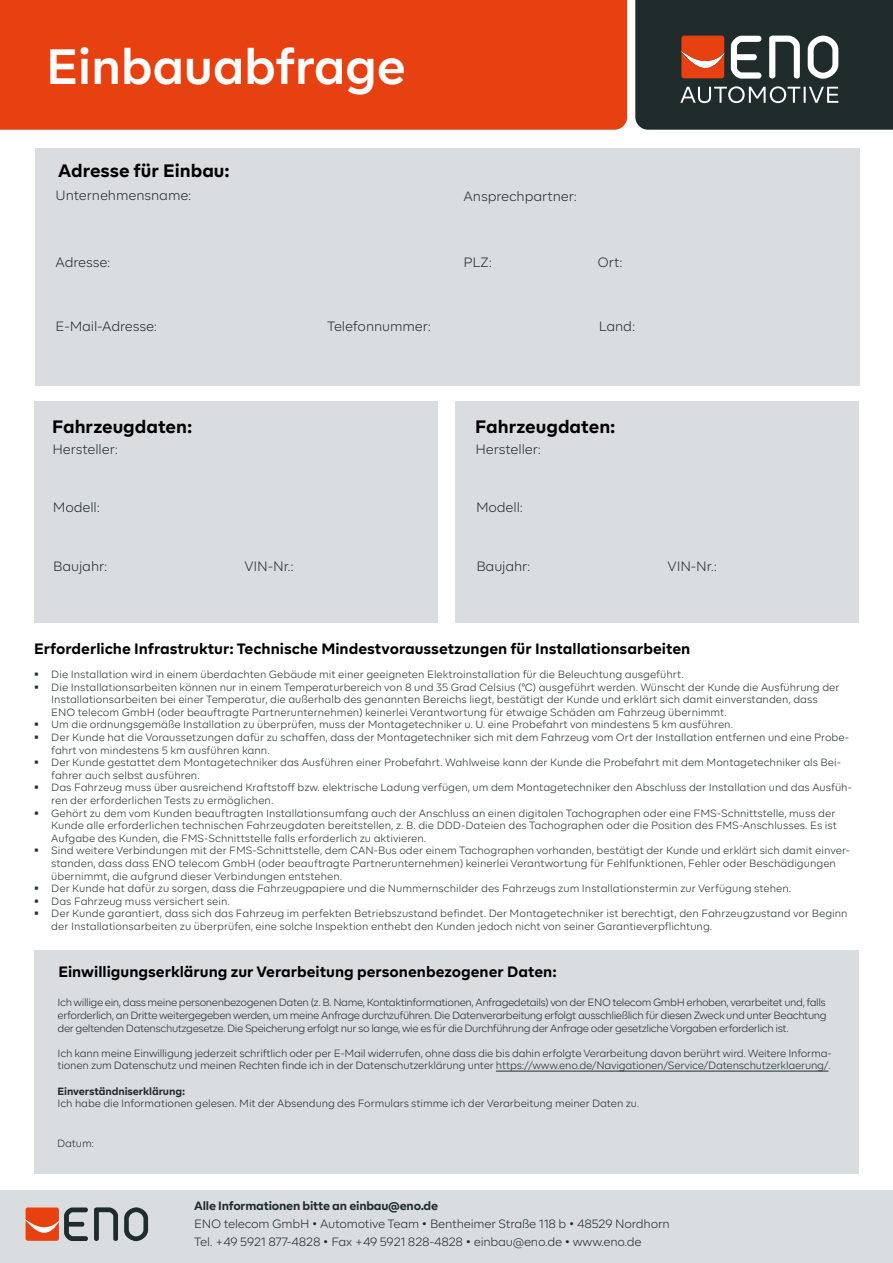
<style>
.page{position:relative;width:893px;height:1263px;background:#fff}
.page>*{position:absolute;margin:0;border:0;box-sizing:border-box;transform-origin:0 0}
.t1{font:600 49.5px "BR Firma";letter-spacing:-.01em;color:#fff}
.t2{font:700 18px "BR Firma";color:#000}
.t3{font:700 15px "BR Firma";color:#000}
.t4{font:300 13.5px "BR Firma";letter-spacing:-.01em;color:#202c2b}
.t5{font:300 12px/18px "BR Firma";letter-spacing:-.02em;color:#202c2b}
.t6{font:700 12px "BR Firma";letter-spacing:-.02em;color:#202c2b}
.t7{font:300 10.5px/12.6px "BR Firma";color:#202c2b;text-align:justify}
.t8{font:300 10.5px/12.6px "BR Firma";letter-spacing:-.02em;color:#202c2b}
.t9{font:700 10.5px "BR Firma";letter-spacing:-.01em;color:#202c2b}
</style>
<div class="page">
<div style="left:0;top:0;width:627px;height:130px;background:#e74011"></div>
<div style="left:0;top:1190px;width:893px;height:73px;background:#d9dde0"></div>
<svg style="left:94px;top:1208px;width:24px;height:33px"></svg>
<svg style="left:124px;top:1208px;width:24px;height:33px"></svg>
<svg style="left:25px;top:1208px;width:63px;height:33px"></svg>
<div style="left:35px;top:149px;width:825px;height:237px;background:#d9dde0"></div>
<svg style="left:635px;top:0;width:258px;height:130px;background:#3d3f3c"></svg>
<div style="left:34px;top:950px;width:825px;height:224px;background:#d9dde0"></div>
<hr style="left:496px;top:1071px;width:332px;height:1px;background:#202c2b">
<div style="left:455px;top:402px;width:404px;height:221px;background:#d9dde0"></div>
<div style="left:34px;top:402px;width:404px;height:221px;background:#d9dde0"></div>
<h1 class="t1" style="left:46px;top:33px;width:362px">Einbauabfrage</h1>
<h2 class="t2" style="left:58px;top:159px;width:173px">Adresse für Einbau:</h2>
<p class="t4" style="left:56px;top:186px;width:137px">Unternehmensname:</p>
<p class="t4" style="left:464px;top:187px;width:115px">Ansprechpartner:</p>
<p class="t4" style="left:56px;top:253px;width:56px">Adresse:</p>
<p class="t4" style="left:464px;top:253px;width:30px">PLZ:</p>
<p class="t4" style="left:598px;top:253px;width:27px">Ort:</p>
<p class="t4" style="left:56px;top:318px;width:103px">E-Mail-Adresse:</p>
<p class="t4" style="left:327px;top:318px;width:105px">Telefonnummer:</p>
<p class="t4" style="left:599px;top:318px;width:38px">Land:</p>
<h2 class="t2" style="left:52px;top:414px;width:142px">Fahrzeugdaten:</h2>
<p class="t4" style="left:52px;top:440px;width:67px">Hersteller:</p>
<h2 class="t2" style="left:475px;top:414px;width:142px">Fahrzeugdaten:</h2>
<p class="t4" style="left:475px;top:440px;width:67px">Hersteller:</p>
<p class="t4" style="left:53px;top:499px;width:49px">Modell:</p>
<p class="t4" style="left:476px;top:499px;width:49px">Modell:</p>
<p class="t4" style="left:53px;top:558px;width:56px">Baujahr:</p>
<p class="t4" style="left:244px;top:558px;width:51px">VIN-Nr.:</p>
<p class="t4" style="left:476px;top:558px;width:56px">Baujahr:</p>
<p class="t4" style="left:668px;top:558px;width:51px">VIN-Nr.:</p>
<h3 class="t3" style="left:34px;top:638px;width:658px">Erforderliche Infrastruktur: Technische Mindestvoraussetzungen für Installationsarbeiten</h3>
<p class="t7" style="left:51px;top:668px;width:802px;text-align:left">Die Installation wird in einem überdachten Gebäude mit einer geeigneten Elektroinstallation für die Beleuchtung ausgeführt.<br>Die Installationsarbeiten können nur in einem Temperaturbereich von 8 und 35 Grad Celsius (°C) ausgeführt werden. Wünscht der Kunde die Ausführung der Installationsarbeiten bei einer Temperatur, die außerhalb des genannten Bereichs liegt, bestätigt der Kunde und erklärt sich damit einverstanden, dass<br>ENO telecom GmbH (oder beauftragte Partnerunternehmen) keinerlei Verantwortung für etwaige Schäden am Fahrzeug übernimmt.<br>Um die ordnungsgemäße Installation zu überprüfen, muss der Montagetechniker u. U. eine Probefahrt von mindestens 5 km ausführen.<br>Der Kunde hat die Voraussetzungen dafür zu schaffen, dass der Montagetechniker sich mit dem Fahrzeug vom Ort der Installation entfernen und eine Probe&shy;fahrt von mindestens 5 km ausführen kann.<br>Der Kunde gestattet dem Montagetechniker das Ausführen einer Probefahrt. Wahlweise kann der Kunde die Probefahrt mit dem Montagetechniker als Bei&shy;fahrer auch selbst ausführen.<br>Das Fahrzeug muss über ausreichend Kraftstoff bzw. elektrische Ladung verfügen, um dem Montagetechniker den Abschluss der Installation und das Ausfüh&shy;ren der erforderlichen Tests zu ermöglichen.<br>Gehört zu dem vom Kunden beauftragten Installationsumfang auch der Anschluss an einen digitalen Tachographen oder eine FMS-Schnittstelle, muss der Kunde alle erforderlichen technischen Fahrzeugdaten bereitstellen, z. B. die DDD-Dateien des Tachographen oder die Position des FMS-Anschlusses. Es ist Aufgabe des Kunden, die FMS-Schnittstelle falls erforderlich zu aktivieren.<br>Sind weitere Verbindungen mit der FMS-Schnittstelle, dem CAN-Bus oder einem Tachographen vorhanden, bestätigt der Kunde und erklärt sich damit einver&shy;standen, dass dass ENO telecom GmbH (oder beauftragte Partnerunternehmen) keinerlei Verantwortung für Fehlfunktionen, Fehler oder Beschädigungen übernimmt, die aufgrund dieser Verbindungen entstehen.<br>Der Kunde hat dafür zu sorgen, dass die Fahrzeugpapiere und die Nummernschilder des Fahrzeugs zum Installationstermin zur Verfügung stehen.<br>Das Fahrzeug muss versichert sein.<br>Der Kunde garantiert, dass sich das Fahrzeug im perfekten Betriebszustand befindet. Der Montagetechniker ist berechtigt, den Fahrzeugzustand vor Beginn der Installationsarbeiten zu überprüfen, eine solche Inspektion enthebt den Kunden jedoch nicht von seiner Garantieverpflichtung.</p>
<h3 class="t3" style="left:58px;top:961px;width:500px">Einwilligungserklärung zur Verarbeitung personenbezogener Daten:</h3>
<p class="t7" style="left:58px;top:996px;width:771px">Ich willige ein, dass meine personenbezogenen Daten (z. B. Name, Kontaktinformationen, Anfragedetails) von der ENO telecom GmbH erhoben, verarbeitet und, falls erforderlich, an Dritte weitergegeben werden, um meine Anfrage durchzuführen. Die Datenverarbeitung erfolgt ausschließlich für diesen Zweck und unter Beachtung der geltenden Datenschutzgesetze. Die Speicherung erfolgt nur so lange, wie es für die Durchführung der Anfrage oder gesetzliche Vorgaben erforderlich ist.</p>
<p class="t8" style="left:58px;top:1046px;width:775px">Ich kann meine Einwilligung jederzeit schriftlich oder per E-Mail widerrufen, ohne dass die bis dahin erfolgte Verarbeitung davon berührt wird. Weitere Informa&shy;tionen zum Datenschutz und meinen Rechten finde ich in der Datenschutzerklärung unter https://www.eno.de/Navigationen/Service/Datenschutzerklaerung/.</p>
<p class="t9" style="left:58px;top:1084px;width:129px">Einverständniserklärung:</p>
<p class="t7" style="left:58px;top:1097px;width:583px">Ich habe die Informationen gelesen. Mit der Absendung des Formulars stimme ich der Verarbeitung meiner Daten zu.</p>
<p class="t7" style="left:57px;top:1136px;width:39px">Datum:</p>
<p class="t6" style="left:194px;top:1198px;width:246px">Alle Informationen bitte an einbau@eno.de</p>
<p class="t5" style="left:194px;top:1215px;width:477px">ENO telecom GmbH • Automotive Team • Bentheimer Straße 118 b • 48529 Nordhorn<br>Tel. +49 5921 877-4828 • Fax +49 5921 828-4828 • einbau@eno.de • www.eno.de</p>
</div>
